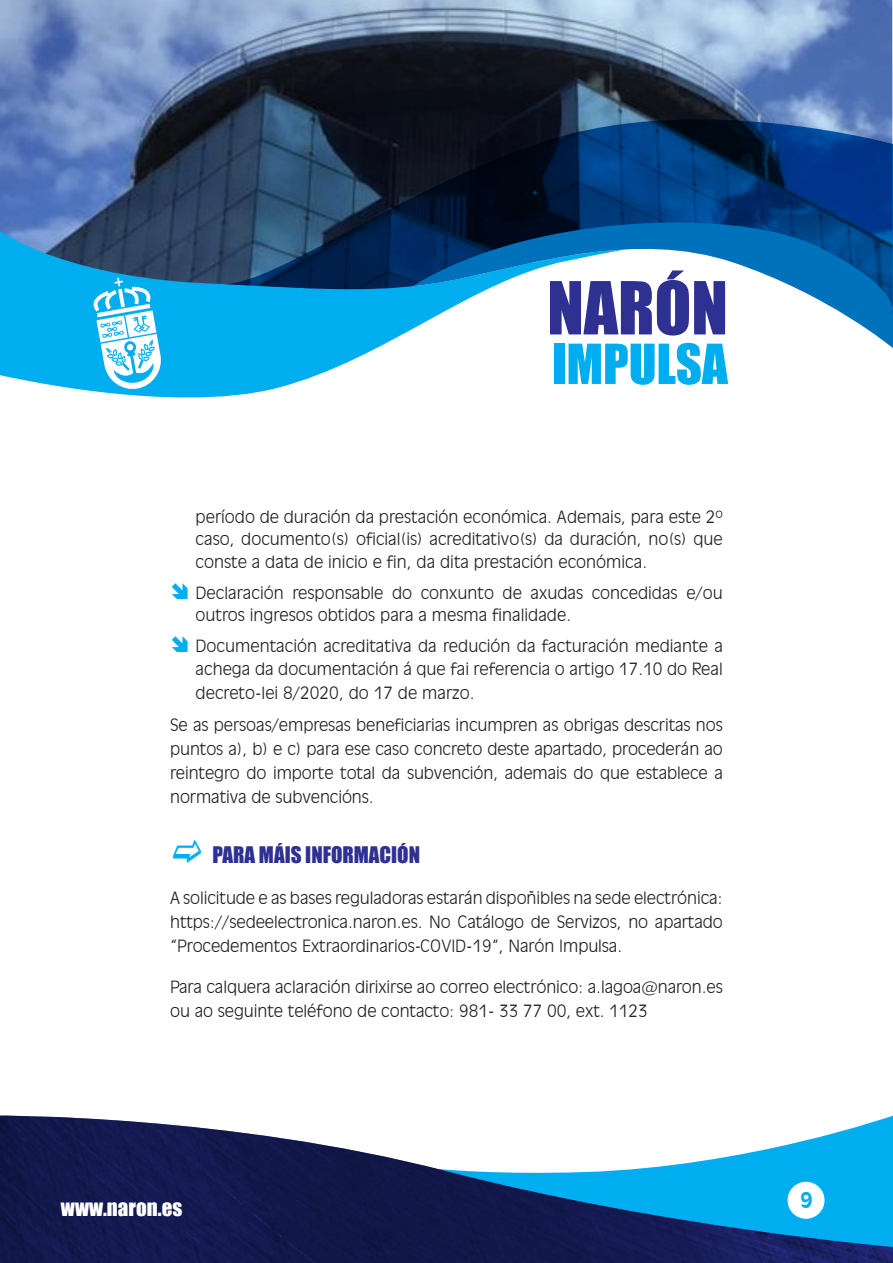
<style>
.page{position:relative;width:893px;height:1263px;background:#fff}
.page>*{position:absolute;margin:0;border:0;box-sizing:border-box;transform-origin:0 0}
.t1{font:67.5px "Impact";color:#2e3092}
.t2{font:51px "Impact";color:#00aeef}
.t3{font:21px "Impact";color:#2e3092}
.t4{font:21px "Impact";color:#fff}
.t5{font:700 21px "Incised 901 BT";color:#00aeef}
.t6{font:300 16.5px/24px "Incised 901 BT";letter-spacing:-.005em;color:#231f20}
</style>
<div class="page">
<img style="left:0;top:0;width:893px;height:231px">
<svg style="left:0;top:231px;width:377px;height:167px;background:#2ca2d3"></svg>
<svg style="left:224px;top:118px;width:669px;height:230px"></svg>
<svg style="left:88px;top:278px;width:75px;height:113px"></svg>
<img style="left:0;top:1115px;width:893px;height:148px">
<div style="left:787px;top:1182px;width:37px;height:37px;background:#fff;border-radius:50%"></div>
<h1 class="t1" style="left:547px;top:256px;width:182px">NARÓN</h1>
<h2 class="t2" style="left:552px;top:324px;width:178px">IMPULSA</h2>
<p class="t6" style="left:196px;top:506px;width:529px;line-height:22.5px;text-align:justify">período de duración da prestación económica. Ademais, para este 2º caso, documento(s) oficial(is) acreditativo(s) da duración, no(s) que conste a data de inicio e fin, da dita prestación económica.</p>
<p class="t6" style="left:196px;top:582px;width:529px;line-height:22.5px">Declaración responsable do conxunto de axudas concedidas e/ou outros ingresos obtidos para a mesma finalidade.</p>
<p class="t6" style="left:196px;top:635px;width:529px;line-height:22.5px">Documentación acreditativa da redución da facturación mediante a achega da documentación á que fai referencia o artigo 17.10 do Real</p>
<p class="t6" style="left:170px;top:677px;width:554px;line-height:32.5px;text-indent:26px">decreto-lei 8/2020, do 17 de marzo.<br>Se as persoas/empresas beneficiarias incumpren as obrigas descritas nos</p>
<p class="t6" style="left:170px;top:737px;width:554px;text-align:justify">puntos a), b) e c) para ese caso concreto deste apartado, procederán ao reintegro do importe total da subvención, ademais do que establece a normativa de subvencións.</p>
<p class="t3" style="left:213px;top:838px;width:58px">PARA MÁIS</p>
<p class="t3" style="left:305px;top:838px;width:12px">INFORMACIÓN</p>
<p class="t6" style="left:170px;top:886px;width:554px;text-align:justify">A solicitude e as bases reguladoras estarán dispoñibles na sede electrónica: https://sedeelectronica.naron.es. No Catálogo de Servizos, no apartado “Procedementos Extraordinarios-COVID-19”, Narón Impulsa.</p>
<p class="t6" style="left:170px;top:975px;width:554px">Para calquera aclaración dirixirse ao correo electrónico: a.lagoa@naron.es ou ao seguinte teléfono de contacto: 981- 33 77 00, ext. 1123</p>
<p class="t4" style="left:61px;top:1191px;width:123px">WWW.NARON.ES</p>
<p class="t5" style="left:800px;top:1187px;width:14px">9</p>
</div>
